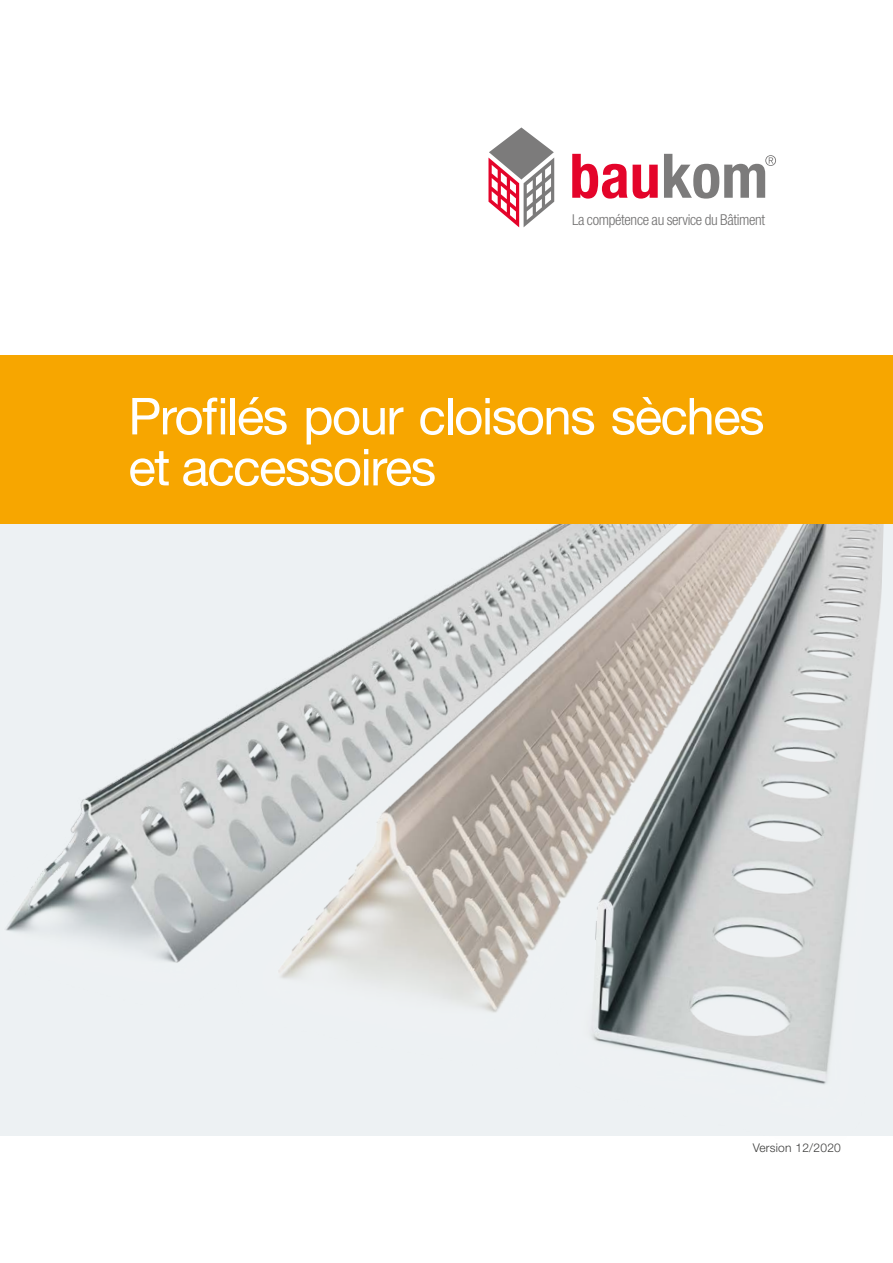
<style>
.page{position:relative;width:893px;height:1263px;background:#fff}
.page>*{position:absolute;margin:0;border:0;box-sizing:border-box;transform-origin:0 0}
.t1{font:700 condensed 61.5px "Helvetica Neue LT Std";color:#e4042a}
.t2{font:51px/51px "Helvetica Neue LT Pro";letter-spacing:-.03em;color:#fff}
.t3{font:300 condensed 15px "Helvetica Neue LT Std";letter-spacing:-.02em;color:#706f6f}
.t4{font:300 12px "Helvetica Neue LT Pro";letter-spacing:.02em;color:#3c3c3b}
.s1{color:#7c7b7b}
</style>
<div class="page">
<img style="left:0;top:524px;width:887px;height:612px">
<div style="left:0;top:356px;width:893px;height:168px;background:#f7a600"></div>
<svg style="left:765px;top:155px;width:11px;height:11px"></svg>
<svg style="left:488px;top:127px;width:66px;height:100px"></svg>
<p class="t1" style="left:569px;top:139px;width:200px">bau<span class="s1">kom</span></p>
<p class="t3" style="left:572px;top:211px;width:195px">La compétence au service du Bâtiment</p>
<p class="t2" style="left:128px;top:389px;width:638px">Profilés pour cloisons sèches et accessoires</p>
<p class="t4" style="left:753px;top:1140px;width:90px">Version 12/2020</p>
</div>
